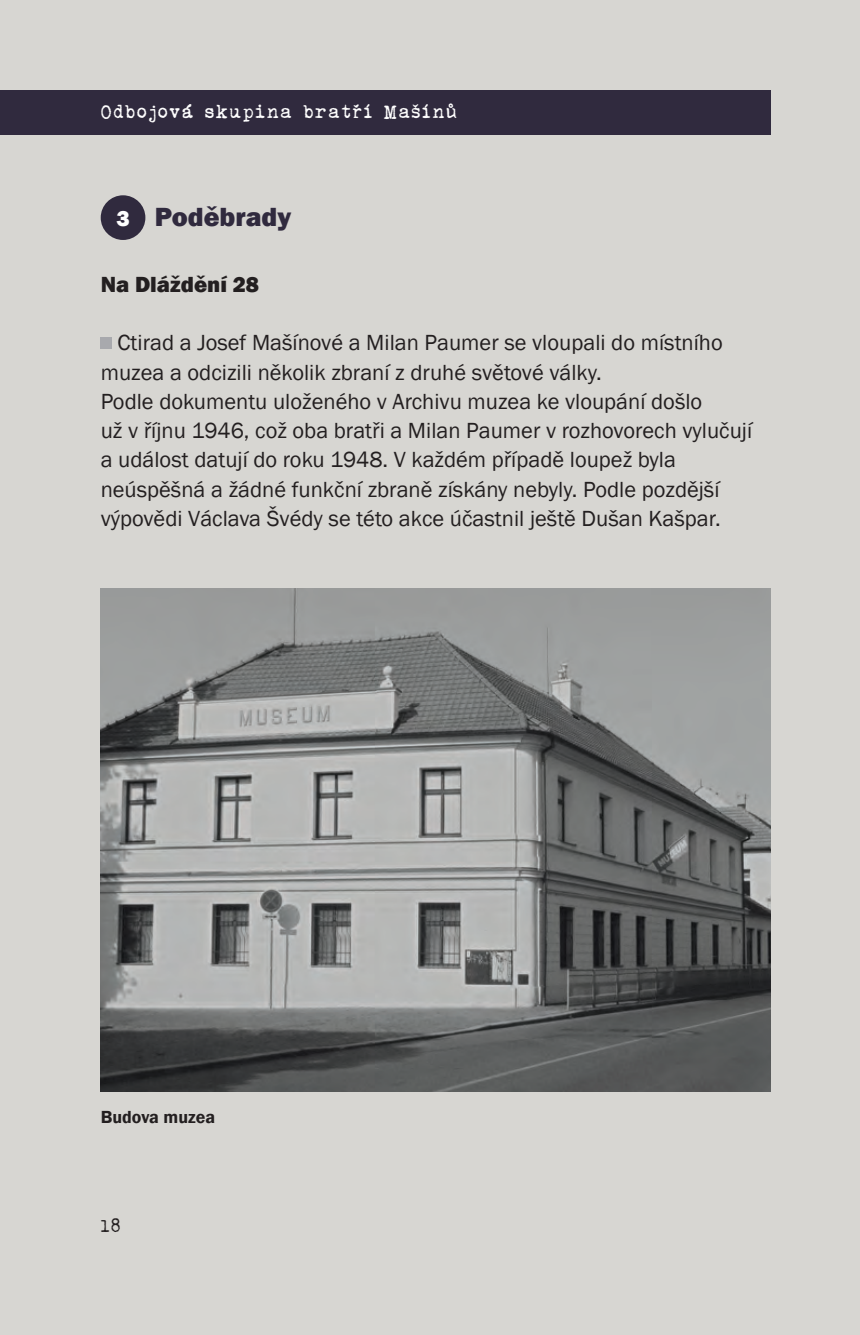
<style>
.page{position:relative;width:860px;height:1335px;background:#fff}
.page>*{position:absolute;margin:0;border:0;box-sizing:border-box;transform-origin:0 0}
.t1{font:800 27px "Franklin Gothic";color:#302a3e}
.t2{font:22.5px/29.2px "Franklin Gothic";color:#231f20}
.t3{font:22.5px "urania czech";color:#fff}
.t4{font:800 22.5px "Franklin Gothic";color:#231f20}
.t5{font:20.25px "urania czech";color:#231f20}
.t6{font:600 18px "Franklin Gothic";color:#231f20}
.s1{font-size:22.5px;color:#fff}
</style>
<div class="page">
<div style="left:0;top:0;width:859px;height:1334px;background:#d7d6d2"></div>
<div style="left:0;top:90px;width:770px;height:45px;background:#302a3e"></div>
<div style="left:101px;top:195px;width:44px;height:45px;background:#302a3e;border-radius:50%"></div>
<div style="left:101px;top:337px;width:11px;height:12px;background:#a8a9ad"></div>
<img style="left:101px;top:588px;width:669px;height:503px">
<p class="t3" style="left:101px;top:98px;width:359px">Odbojová skupina bratří Mašínů</p>
<p class="t1" style="left:116px;top:201px;width:176px"><span class="s1">3</span> Poděbrady</p>
<p class="t4" style="left:101px;top:271px;width:160px">Na Dláždění 28</p>
<p class="t2" style="left:101px;top:328px;width:653px;text-indent:17px">Ctirad a Josef Mašínové a Milan Paumer se vloupali do místního muzea a odcizili několik zbraní z druhé světové války.<br>Podle dokumentu uloženého v Archivu muzea ke vloupání došlo<br>už v říjnu 1946, což oba bratři a Milan Paumer v rozhovorech vylučují a událost datují do roku 1948. V každém případě loupež byla neúspěšná a žádné funkční zbraně získány nebyly. Podle pozdější výpovědi Václava Švédy se této akce účastnil ještě Dušan Kašpar.</p>
<p class="t6" style="left:101px;top:1106px;width:116px">Budova muzea</p>
<p class="t5" style="left:101px;top:1214px;width:22px">18</p>
</div>
